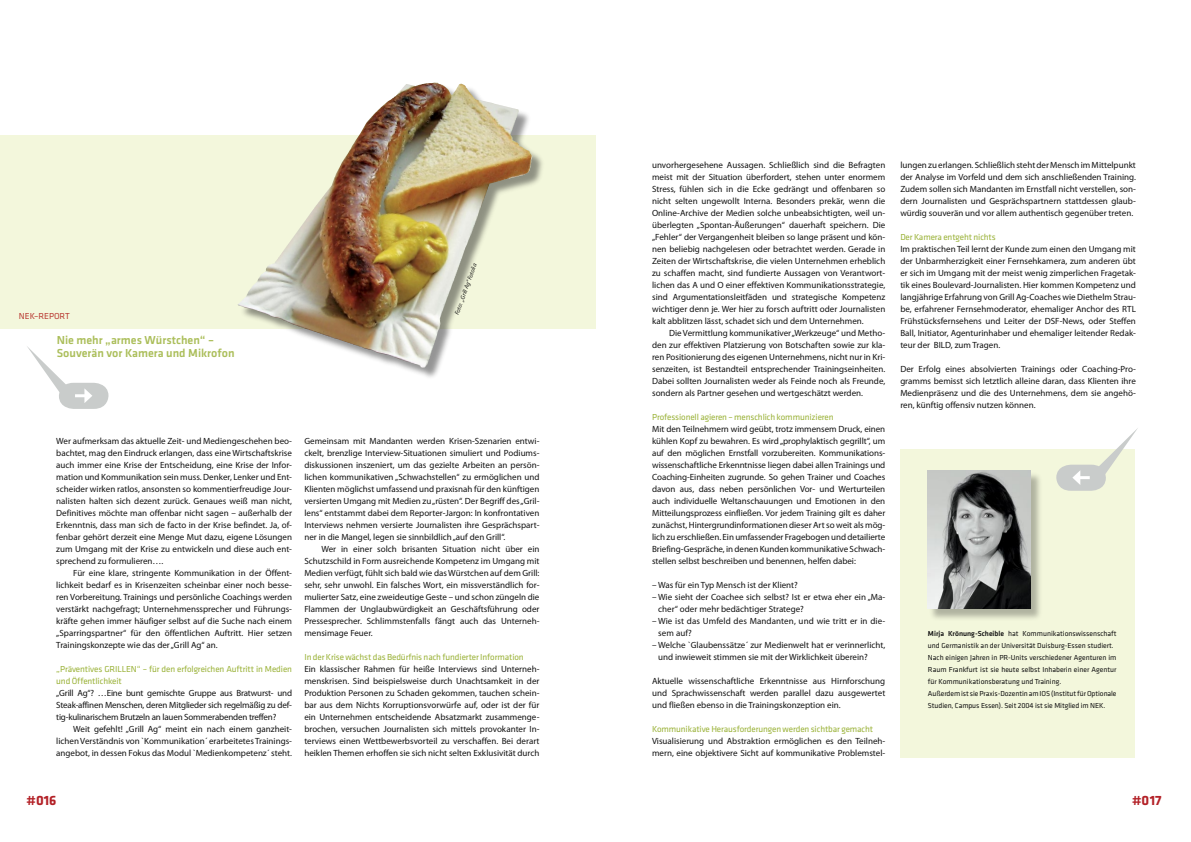
<style>
.page{position:relative;width:1191px;height:842px;background:#fff}
.page>*{position:absolute;margin:0;border:0;box-sizing:border-box;transform-origin:0 0}
.t1{font:700 14px "Klavika";letter-spacing:.005em;color:#b32127}
.t2{font:500 12px/13px "Klavika";color:#abbe5a}
.t3{font:9px/12px "Myriad Pro";color:#121212;text-align:justify}
.t4{font:9px/12px "Klavika";letter-spacing:-.01em;color:#9ab238}
.t5{font:9px "Klavika";color:#b93a32}
.t6{font:7.5px/12px "Klavika";color:#121212}
.t7{font:italic 6.1px "Myriad Pro";color:#121212}
.s1{font-weight:500}
</style>
<div class="page">
<div style="left:900px;top:449px;width:234px;height:308px;background:#f3f7dc"></div>
<svg style="left:1056px;top:428px;width:82px;height:63px"></svg>
<div style="left:0;top:135px;width:596px;height:193px;background:#f3f7dc"></div>
<svg style="left:27px;top:346px;width:81px;height:63px"></svg>
<div style="left:928px;top:471px;width:115px;height:150px;background:#121212;opacity:.3"></div>
<img style="left:927px;top:470px;width:103px;height:138px">
<div style="left:239px;top:83px;width:306px;height:298px;background:#121212;opacity:.45"></div>
<img style="left:238px;top:277px;width:187px;height:91px">
<p class="t5" style="left:19px;top:311px;width:52px">NEK–REPORT</p>
<h2 class="t2" style="left:57px;top:334px;width:179px">Nie mehr „armes Würstchen“ –<br>Souverän vor Kamera und Mikrofon</h2>
<p class="t7" style="left:453px;top:313px;width:55px;rotate:-70deg">Foto: „Grill Ag“ Fotolia</p>
<p class="t3" style="left:56px;top:435px;width:237px">Wer aufmerksam das aktuelle Zeit- und Mediengeschehen beo&shy;bachtet, mag den Eindruck erlangen, dass eine Wirtschaftskrise auch immer eine Krise der Entscheidung, eine Krise der Infor&shy;mation und Kommunikation sein muss. Denker, Lenker und Ent&shy;scheider wirken ratlos, ansonsten so kommentierfreudige Jour&shy;nalisten halten sich dezent zurück. Genaues weiß man nicht, Definitives möchte man offenbar nicht sagen – außerhalb der Erkenntnis, dass man sich de facto in der Krise befindet. Ja, of&shy;fenbar gehört derzeit eine Menge Mut dazu, eigene Lösungen zum Umgang mit der Krise zu entwickeln und diese auch ent&shy;sprechend zu formulieren….</p>
<p class="t3" style="left:56px;top:567px;width:237px;text-indent:17px">Für eine klare, stringente Kommunikation in der Öffent&shy;lichkeit bedarf es in Krisenzeiten scheinbar einer noch besse&shy;ren Vorbereitung. Trainings und persönliche Coachings werden verstärkt nachgefragt; Unternehmenssprecher und Führungs&shy;kräfte gehen immer häufiger selbst auf die Suche nach einem „Sparringspartner“ für den öffentlichen Auftritt. Hier setzen Trainingskonzepte wie das der „Grill Ag“ an.</p>
<p class="t4" style="left:56px;top:663px;width:237px">„Präventives GRILLEN“ – für den erfolgreichen Auftritt in Medien und Öffentlichkeit</p>
<p class="t3" style="left:56px;top:687px;width:237px">„Grill Ag“? …Eine bunt gemischte Gruppe aus Bratwurst- und Steak-affinen Menschen, deren Mitglieder sich regelmäßig zu def&shy;tig-kulinarischem Brutzeln an lauen Sommerabenden treffen?</p>
<p class="t3" style="left:56px;top:723px;width:237px;text-indent:17px">Weit gefehlt! „Grill Ag“ meint ein nach einem ganzheit&shy;lichen Verständnis von `Kommunikation´ erarbeitetes Trainings&shy;angebot, in dessen Fokus das Modul `Medienkompetenz´ steht.</p>
<p class="t3" style="left:304px;top:435px;width:237px">Gemeinsam mit Mandanten werden Krisen-Szenarien entwi&shy;ckelt, brenzlige Interview-Situationen simuliert und Podiums&shy;diskussionen inszeniert, um das gezielte Arbeiten an persön&shy;lichen kommunikativen „Schwachstellen“ zu ermöglichen und Klienten möglichst umfassend und praxisnah für den künftigen versierten Umgang mit Medien zu „rüsten“. Der Begriff des „Gril&shy;lens“ entstammt dabei dem Reporter-Jargon: In konfrontativen Interviews nehmen versierte Journalisten ihre Gesprächspart&shy;ner in die Mangel, legen sie sinnbildlich „auf den Grill“.</p>
<p class="t3" style="left:304px;top:543px;width:237px;text-indent:17px">Wer in einer solch brisanten Situation nicht über ein Schutzschild in Form ausreichende Kompetenz im Umgang mit Medien verfügt, fühlt sich bald wie das Würstchen auf dem Grill: sehr, sehr unwohl. Ein falsches Wort, ein missverständlich for&shy;mulierter Satz, eine zweideutige Geste – und schon züngeln die Flammen der Unglaubwürdigkeit an Geschäftsführung oder Pressesprecher. Schlimmstenfalls fängt auch das Unterneh&shy;mensimage Feuer.</p>
<p class="t4" style="left:304px;top:651px;width:221px">In der Krise wächst das Bedürfnis nach fundierter Information</p>
<p class="t3" style="left:304px;top:663px;width:237px">Ein klassischer Rahmen für heiße Interviews sind Unterneh&shy;menskrisen. Sind beispielsweise durch Unachtsamkeit in der Produktion Personen zu Schaden gekommen, tauchen schein&shy;bar aus dem Nichts Korruptionsvorwürfe auf, oder ist der für ein Unternehmen entscheidende Absatzmarkt zusammenge&shy;brochen, versuchen Journalisten sich mittels provokanter In&shy;terviews einen Wettbewerbsvorteil zu verschaffen. Bei derart heiklen Themen erhoffen sie sich nicht selten Exklusivität durch</p>
<p class="t3" style="left:652px;top:159px;width:235px">unvorhergesehene Aussagen. Schließlich sind die Befragten meist mit der Situation überfordert, stehen unter enormem Stress, fühlen sich in die Ecke gedrängt und offenbaren so nicht selten ungewollt Interna. Besonders prekär, wenn die Online-Archive der Medien solche unbeabsichtigten, weil un&shy;überlegten „Spontan-Äußerungen“ dauerhaft speichern. Die „Fehler“ der Vergangenheit bleiben so lange präsent und kön&shy;nen beliebig nachgelesen oder betrachtet werden. Gerade in Zeiten der Wirtschaftskrise, die vielen Unternehmen erheblich zu schaffen macht, sind fundierte Aussagen von Verantwort&shy;lichen das A und O einer effektiven Kommunikationsstrategie, sind Argumentationsleitfäden und strategische Kompetenz wichtiger denn je. Wer hier zu forsch auftritt oder Journalisten kalt abblitzen lässt, schadet sich und dem Unternehmen.</p>
<p class="t3" style="left:652px;top:327px;width:235px;text-indent:17px">Die Vermittlung kommunikativer „Werkzeuge“ und Metho&shy;den zur effektiven Platzierung von Botschaften sowie zur kla&shy;ren Positionierung des eigenen Unternehmens, nicht nur in Kri&shy;senzeiten, ist Bestandteil entsprechender Trainingseinheiten.<br>Dabei sollten Journalisten weder als Feinde noch als Freunde, sondern als Partner gesehen und wertgeschätzt werden.</p>
<p class="t4" style="left:652px;top:411px;width:183px">Professionell agieren – menschlich kommunizieren</p>
<p class="t3" style="left:652px;top:423px;width:235px">Mit den Teilnehmern wird geübt, trotz immensem Druck, einen kühlen Kopf zu bewahren. Es wird „prophylaktisch gegrillt“, um auf den möglichen Ernstfall vorzubereiten. Kommunikations&shy;wissenschaftliche Erkenntnisse liegen dabei allen Trainings und Coaching-Einheiten zugrunde. So gehen Trainer und Coaches davon aus, dass neben persönlichen Vor- und Werturteilen auch individuelle Weltanschauungen und Emotionen in den Mitteilungsprozess einfließen. Vor jedem Training gilt es daher zunächst, Hintergrundinformationen dieser Art so weit als mög&shy;lich zu erschließen. Ein umfassender Fragebogen und detailierte Briefing-Gespräche, in denen Kunden kommunikative Schwach&shy;stellen selbst beschreiben und benennen, helfen dabei:</p>
<p class="t3" style="left:652px;top:579px;width:147px">– Was für ein Typ Mensch ist der Klient?</p>
<p class="t3" style="left:658px;top:591px;width:229px;text-indent:-6px">– Wie sieht der Coachee sich selbst? Ist er etwa eher ein „Ma&shy;cher“ oder mehr bedächtiger Stratege?</p>
<p class="t3" style="left:658px;top:615px;width:229px;text-indent:-6px">– Wie ist das Umfeld des Mandanten, und wie tritt er in die&shy;sem auf?</p>
<p class="t3" style="left:658px;top:639px;width:229px;text-indent:-6px">– Welche `Glaubenssätze´ zur Medienwelt hat er verinnerlicht, und inwieweit stimmen sie mit der Wirklichkeit überein?</p>
<p class="t3" style="left:652px;top:675px;width:235px">Aktuelle wissenschaftliche Erkenntnisse aus Hirnforschung und Sprachwissenschaft werden parallel dazu ausgewertet und fließen ebenso in die Trainingskonzeption ein.</p>
<p class="t4" style="left:652px;top:723px;width:223px">Kommunikative Herausforderungen werden sichtbar gemacht</p>
<p class="t3" style="left:652px;top:735px;width:235px">Visualisierung und Abstraktion ermöglichen es den Teilneh&shy;mern, eine objektivere Sicht auf kommunikative Problemstel-</p>
<p class="t3" style="left:900px;top:159px;width:237px">lungen zu erlangen. Schließlich steht der Mensch im Mittelpunkt der Analyse im Vorfeld und dem sich anschließenden Training.<br>Zudem sollen sich Mandanten im Ernstfall nicht verstellen, son&shy;dern Journalisten und Gesprächspartnern stattdessen glaub&shy;würdig souverän und vor allem authentisch gegenüber treten.</p>
<p class="t4" style="left:900px;top:231px;width:97px">Der Kamera entgeht nichts</p>
<p class="t3" style="left:900px;top:243px;width:237px">Im praktischen Teil lernt der Kunde zum einen den Umgang mit der Unbarmherzigkeit einer Fernsehkamera, zum anderen übt er sich im Umgang mit der meist wenig zimperlichen Fragetak&shy;tik eines Boulevard-Journalisten. Hier kommen Kompetenz und langjährige Erfahrung von Grill Ag-Coaches wie Diethelm Strau&shy;be, erfahrener Fernsehmoderator, ehemaliger Anchor des RTL Frühstücksfernsehens und Leiter der DSF-News, oder Steffen Ball, Initiator, Agenturinhaber und ehemaliger leitender Redak&shy;teur der BILD, zum Tragen.</p>
<p class="t3" style="left:900px;top:363px;width:237px">Der Erfolg eines absolvierten Trainings oder Coaching-Pro&shy;gramms bemisst sich letztlich alleine daran, dass Klienten ihre Medienpräsenz und die des Unternehmens, dem sie angehö&shy;ren, künftig offensiv nutzen können.</p>
<p class="t6" style="left:928px;top:628px;width:190px"><span class="s1">Mirja Krönung-Scheible</span> hat Kommunikationswissenschaft und Germanistik an der Universität Duisburg-Essen studiert.<br>Nach einigen Jahren in PR-Units verschiedener Agenturen im Raum Frankfurt ist sie heute selbst Inhaberin einer Agentur für Kommunikationsberatung und Training.<br>Außerdem ist sie Praxis-Dozentin am IOS (Institut für Optionale Studien, Campus Essen). Seit 2004 ist sie Mitglied im NEK.</p>
<h1 class="t1" style="left:27px;top:793px;width:31px">#016</h1>
<h1 class="t1" style="left:1132px;top:793px;width:30px">#017</h1>
</div>
